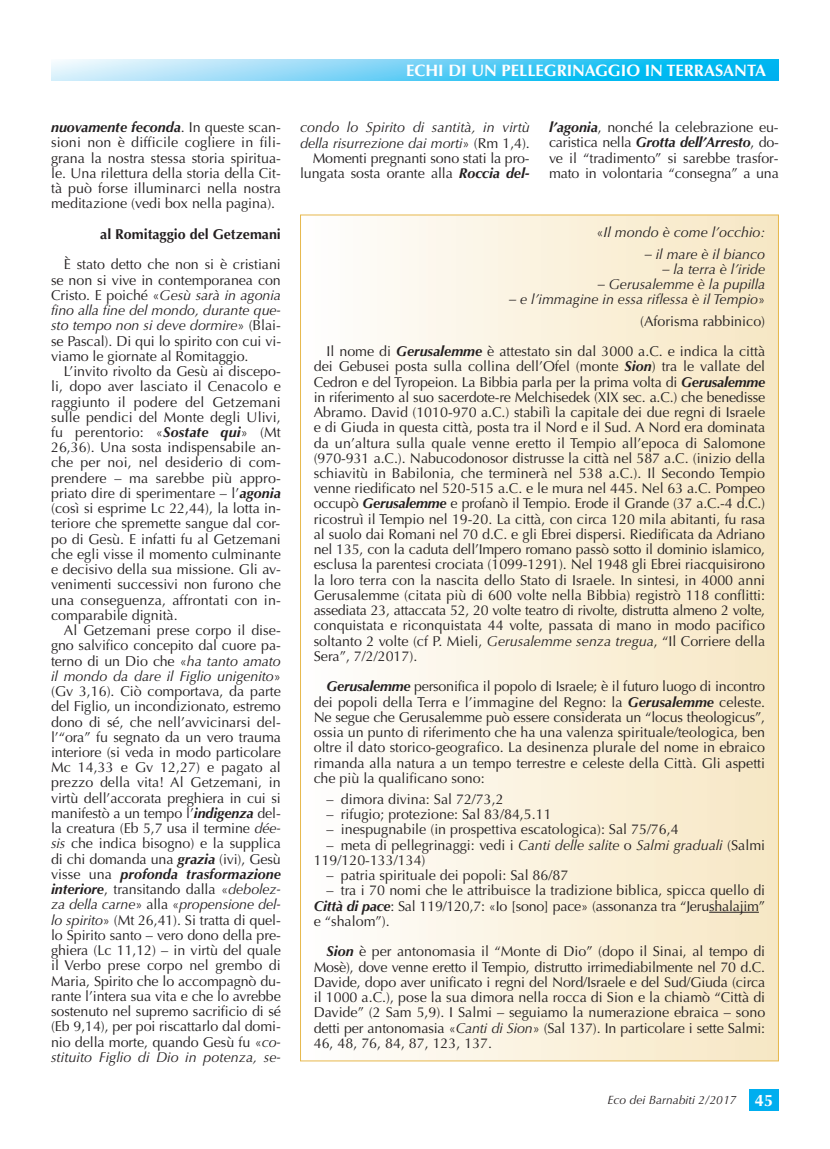
<style>
.page{position:relative;width:830px;height:1149px;background:#fff}
.page>*{position:absolute;margin:0;border:0;box-sizing:border-box;transform-origin:0 0}
.t1{font:700 16.5px "Optima";color:#fff}
.t2{font:14.25px/15.1px "Optima";color:#231f20;text-align:justify}
.t3{font:italic 14.25px/21.3px "Optima";color:#231f20;text-align:right}
.t4{font:700 14.25px "Optima";color:#231f20}
.t5{font:italic 12px "Optima";color:#231f20}
.s1{font-weight:700;font-style:italic}
.s2{font-style:italic}
.s3{font-style:normal}
.s4{font-weight:700;font-style:normal;font-size:16.5px;color:#fff}
</style>
<div class="page">
<svg style="left:51px;top:60px;width:727px;height:21px;background:#65d0f5"></svg>
<div style="left:748px;top:1089px;width:30px;height:21px;background:#00aeef"></div>
<div style="left:301px;top:215px;width:476px;height:845px;background:linear-gradient(to right,#fefefe,#f7e7c3)"></div>
<hr style="left:708px;top:911px;width:50px;height:1px;background:#231f20">
<p class="t2" style="left:51px;top:120px;width:231px"><span class="s1">nuovamente feconda</span>. In queste scan&shy;sioni non è difficile cogliere in fili&shy;grana la nostra stessa storia spiritua&shy;le. Una rilettura della storia della Cit&shy;tà può forse illuminarci nella nostra meditazione (vedi box nella pagina).</p>
<p class="t4" style="left:100px;top:226px;width:182px">al Romitaggio del Getzemani</p>
<p class="t2" style="left:51px;top:257px;width:231px;text-indent:13px">È stato detto che non si è cristiani se non si vive in contemporanea con Cristo. E poiché «<span class="s2">Gesù sarà in agonia fino alla fine del mondo, durante que&shy;sto tempo non si deve dormire</span>» (Blai&shy;se Pascal). Di qui lo spirito con cui vi&shy;viamo le giornate al Romitaggio.</p>
<p class="t2" style="left:51px;top:364px;width:231px;text-indent:13px">L’invito rivolto da Gesù ai discepo&shy;li, dopo aver lasciato il Cenacolo e raggiunto il podere del Getzemani sulle pendici del Monte degli Ulivi, fu perentorio: «<span class="s1">Sostate qui</span>» (Mt 26,36). Una sosta indispensabile an&shy;che per noi, nel desiderio di com&shy;prendere – ma sarebbe più appro&shy;priato dire di sperimentare – l’<span class="s1">agonia </span>(così si esprime Lc 22,44), la lotta in&shy;teriore che spremette sangue dal cor&shy;po di Gesù. E infatti fu al Getzemani che egli visse il momento culminante e decisivo della sua missione. Gli av&shy;venimenti successivi non furono che una conseguenza, affrontati con in&shy;comparabile dignità.</p>
<p class="t2" style="left:51px;top:622px;width:231px;text-indent:13px">Al Getzemani prese corpo il dise&shy;gno salvifico concepito dal cuore pa&shy;terno di un Dio che «<span class="s2">ha tanto amato il mondo da dare il Figlio unigenito</span>» (Gv 3,16). Ciò comportava, da parte del Figlio, un incondizionato, estremo dono di sé, che nell’avvicinarsi del&shy;l’“ora” fu segnato da un vero trauma interiore (si veda in modo particolare Mc 14,33 e Gv 12,27) e pagato al prezzo della vita! Al Getzemani, in virtù dell’accorata preghiera in cui si manifestò a un tempo l’<span class="s1">indigenza</span> del&shy;la creatura (Eb 5,7 usa il termine <span class="s2">dée&shy;sis</span> che indica bisogno) e la supplica di chi domanda una <span class="s1">grazia</span> (ivi), Gesù visse una <span class="s1">profonda trasformazione interiore</span>, transitando dalla «<span class="s2">debolez&shy;za della carne</span>» alla «<span class="s2">propensione del&shy;lo spirito</span>» (Mt 26,41). Si tratta di quel&shy;lo Spirito santo – vero dono della pre&shy;ghiera (Lc 11,12) – in virtù del quale il Verbo prese corpo nel grembo di Maria, Spirito che lo accompagnò du&shy;rante l’intera sua vita e che lo avrebbe sostenuto nel supremo sacrificio di sé (Eb 9,14), per poi riscattarlo dal domi&shy;nio della morte, quando Gesù fu «<span class="s2">co&shy;stituito Figlio di Dio in potenza, se-</span></p>
<p class="t1" style="left:406px;top:61px;width:361px">ECHI DI UN PELLEGRINAGGIO IN TERRASANTA</p>
<p class="t2" style="left:300px;top:120px;width:231px;text-align:right"><span class="s2">condo lo Spirito di santità, in virtù della risurrezione dai morti</span>» (Rm 1,4).<br>Momenti pregnanti sono stati la pro&shy;lungata sosta orante alla <span class="s1">Roccia del-</span></p>
<p class="t2" style="left:548px;top:120px;width:231px"><span class="s1">l’agonia</span>, nonché la celebrazione eu&shy;caristica nella <span class="s1">Grotta dell’Arresto</span>, do&shy;ve il “tradimento” si sarebbe trasfor&shy;mato in volontaria “consegna” a una</p>
<p class="t3" style="left:596px;top:222px;width:170px"><span class="s3">«</span>Il mondo è come l’occhio:</p>
<p class="t3" style="left:644px;top:243px;width:122px">– il mare è il bianco</p>
<p class="t3" style="left:662px;top:258px;width:104px">– la terra è l’iride</p>
<p class="t3" style="left:597px;top:274px;width:169px">– Gerusalemme è la pupilla</p>
<p class="t3" style="left:509px;top:289px;width:257px">– e l’immagine in essa riflessa è il Tempio<span class="s3">» (Aforisma rabbinico)</span></p>
<p class="t2" style="left:313px;top:344px;width:453px;text-indent:13px">Il nome di <span class="s1">Gerusalemme</span> è attestato sin dal 3000 a.C. e indica la città dei Gebusei posta sulla collina dell’Ofel (monte <span class="s1">Sion</span>) tra le vallate del Cedron e del Tyropeion. La Bibbia parla per la prima volta di <span class="s1">Gerusalemme </span>in riferimento al suo sacerdote-re Melchisedek (XIX sec. a.C.) che benedisse Abramo. David (1010-970 a.C.) stabilì la capitale dei due regni di Israele e di Giuda in questa città, posta tra il Nord e il Sud. A Nord era dominata da un’altura sulla quale venne eretto il Tempio all’epoca di Salomone (970-931 a.C.). Nabucodonosor distrusse la città nel 587 a.C. (inizio della schiavitù in Babilonia, che terminerà nel 538 a.C.). Il Secondo Tempio venne riedificato nel 520-515 a.C. e le mura nel 445. Nel 63 a.C. Pompeo occupò <span class="s1">Gerusalemme</span> e profanò il Tempio. Erode il Grande (37 a.C.-4 d.C.) ricostruì il Tempio nel 19-20. La città, con circa 120 mila abitanti, fu rasa al suolo dai Romani nel 70 d.C. e gli Ebrei dispersi. Riedificata da Adriano nel 135, con la caduta dell’Impero romano passò sotto il dominio islamico, esclusa la parentesi crociata (1099-1291). Nel 1948 gli Ebrei riacquisirono la loro terra con la nascita dello Stato di Israele. In sintesi, in 4000 anni Gerusalemme (citata più di 600 volte nella Bibbia) registrò 118 conflitti: assediata 23, attaccata 52, 20 volte teatro di rivolte, distrutta almeno 2 volte, conquistata e riconquistata 44 volte, passata di mano in modo pacifico soltanto 2 volte (cf P. Mieli, <span class="s2">Gerusalemme senza tregua</span>, “Il Corriere della Sera”, 7/2/2017).</p>
<p class="t2" style="left:313px;top:679px;width:453px;text-indent:13px"><span class="s1">Gerusalemme</span> personifica il popolo di Israele; è il futuro luogo di incontro dei popoli della Terra e l’immagine del Regno: la <span class="s1">Gerusalemme</span> celeste.<br>Ne segue che Gerusalemme può essere considerata un “locus theologicus”, ossia un punto di riferimento che ha una valenza spirituale/teologica, ben oltre il dato storico-geografico. La desinenza plurale del nome in ebraico rimanda alla natura a un tempo terrestre e celeste della Città. Gli aspetti che più la qualificano sono:</p>
<p class="t2" style="left:326px;top:791px;width:178px">– dimora divina: Sal 72/73,2</p>
<p class="t2" style="left:326px;top:806px;width:226px">– rifugio; protezione: Sal 83/84,5.11</p>
<p class="t2" style="left:326px;top:822px;width:353px">– inespugnabile (in prospettiva escatologica): Sal 75/76,4</p>
<p class="t2" style="left:313px;top:837px;width:453px;text-indent:13px">– meta di pellegrinaggi: vedi i <span class="s2">Canti delle salite</span> o <span class="s2">Salmi graduali</span> (Salmi<br>119/120-133/134)</p>
<p class="t2" style="left:326px;top:867px;width:243px">– patria spirituale dei popoli: Sal 86/87</p>
<p class="t2" style="left:313px;top:882px;width:453px;text-indent:13px">– tra i 70 nomi che le attribuisce la tradizione biblica, spicca quello di <span class="s1">Città di pace</span>: Sal 119/120,7: «Io [sono] pace» (assonanza tra “Jerushalajim” e “shalom”).</p>
<p class="t2" style="left:313px;top:943px;width:453px;text-indent:13px"><span class="s1">Sion</span> è per antonomasia il “Monte di Dio” (dopo il Sinai, al tempo di Mosè), dove venne eretto il Tempio, distrutto irrimediabilmente nel 70 d.C.<br>Davide, dopo aver unificato i regni del Nord/Israele e del Sud/Giuda (circa il 1000 a.C.), pose la sua dimora nella rocca di Sion e la chiamò “Città di Davide” (2 Sam 5,9). I Salmi – seguiamo la numerazione ebraica – sono detti per antonomasia «<span class="s2">Canti di Sion</span>» (Sal 137). In particolare i sette Salmi:<br>46, 48, 76, 84, 87, 123, 137.</p>
<p class="t5" style="left:607px;top:1092px;width:167px">Eco dei Barnabiti 2/2017 <span class="s4">45</span></p>
</div>
